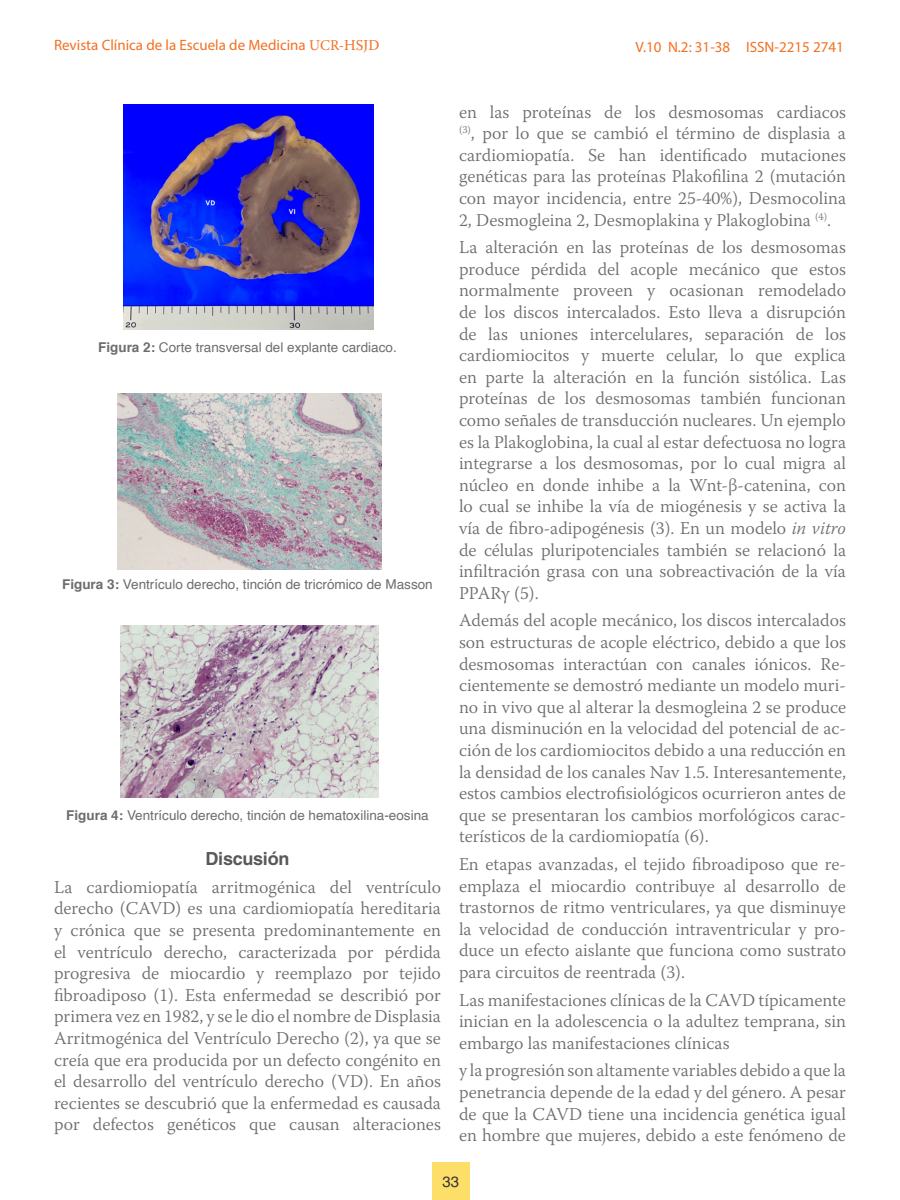
<style>
.page{position:relative;width:900px;height:1200px;background:#fff}
.page>*{position:absolute;margin:0;border:0;box-sizing:border-box;transform-origin:0 0}
.t1{font:300 18px/21.6px "Warnock Pro";color:#6c6d70;text-align:justify}
.t2{font:700 18px "Helvetica LT Std";letter-spacing:-.015em;color:#58585a}
.t3{font:15px "Myriad Pro";color:#f37021}
.t4{font:15px "Helvetica";color:#333}
.t5{font:13.5px "Helvetica";color:#6c6d70}
.s1{font-family:"Minion Pro"}
.s2{font-family:"Warnock Pro"}
.s3{font-weight:700}
.s4{font-style:italic}
</style>
<div class="page">
<div style="left:432px;top:1163px;width:38px;height:37px;background:#fcde69"></div>
<img style="left:123px;top:104px;width:251px;height:226px">
<img style="left:118px;top:394px;width:263px;height:176px">
<img style="left:120px;top:625px;width:259px;height:172px">
<p class="t3" style="left:54px;top:36px;width:327px">Revista Clínica de la Escuela de Medicina <span class="s1">UCR-</span><span class="s2">HSJD</span></p>
<p class="t3" style="left:636px;top:38px;width:210px">V.10 N.2: 31-38 ISSN-2215 2741</p>
<p class="t5" style="left:98px;top:337px;width:300px"><span class="s3">Figura 2:</span> Corte transversal del explante cardiaco.</p>
<p class="t5" style="left:62px;top:574px;width:372px"><span class="s3">Figura 3:</span> Ventrículo derecho, tinción de tricrómico de Masson</p>
<p class="t5" style="left:66px;top:805px;width:364px"><span class="s3">Figura 4:</span> Ventrículo derecho, tinción de hematoxilina-eosina</p>
<p class="t2" style="left:206px;top:848px;width:85px">Discusión</p>
<p class="t1" style="left:54px;top:876px;width:389px">La cardiomiopatía arritmogénica del ventrículo derecho (CAVD) es una cardiomiopatía hereditaria y crónica que se presenta predominantemente en el ventrículo derecho, caracterizada por pérdida progresiva de miocardio y reemplazo por tejido fibroadiposo (1). Esta enfermedad se describió por primera vez en 1982, y se le dio el nombre de Displasia Arritmogénica del Ventrículo Derecho (2), ya que se creía que era producida por un defecto congénito en el desarrollo del ventrículo derecho (VD). En años recientes se descubrió que la enfermedad es causada por defectos genéticos que causan alteraciones</p>
<p class="t1" style="left:459px;top:101px;width:389px">en las proteínas de los desmosomas cardiacos <sup>(3)</sup>, por lo que se cambió el término de displasia a cardiomiopatía. Se han identificado mutaciones genéticas para las proteínas Plakofilina 2 (mutación con mayor incidencia, entre 25-40%), Desmocolina 2, Desmogleina 2, Desmoplakina y Plakoglobina <sup>(4)</sup>.</p>
<p class="t1" style="left:459px;top:236px;width:389px">La alteración en las proteínas de los desmosomas produce pérdida del acople mecánico que estos normalmente proveen y ocasionan remodelado de los discos intercalados. Esto lleva a disrupción de las uniones intercelulares, separación de los cardiomiocitos y muerte celular, lo que explica en parte la alteración en la función sistólica. Las proteínas de los desmosomas también funcionan como señales de transducción nucleares. Un ejemplo es la Plakoglobina, la cual al estar defectuosa no logra integrarse a los desmosomas, por lo cual migra al núcleo en donde inhibe a la Wnt-β-catenina, con lo cual se inhibe la vía de miogénesis y se activa la vía de fibro-adipogénesis (3). En un modelo <span class="s4">in vitro </span>de células pluripotenciales también se relacionó la infiltración grasa con una sobreactivación de la vía PPARγ (5).</p>
<p class="t1" style="left:459px;top:609px;width:389px">Además del acople mecánico, los discos intercalados son estructuras de acople eléctrico, debido a que los desmosomas interactúan con canales iónicos. Re&shy;cientemente se demostró mediante un modelo muri&shy;no in vivo que al alterar la desmogleina 2 se produce una disminución en la velocidad del potencial de ac&shy;ción de los cardiomiocitos debido a una reducción en la densidad de los canales Nav 1.5. Interesantemente, estos cambios electrofisiológicos ocurrieron antes de que se presentaran los cambios morfológicos carac&shy;terísticos de la cardiomiopatía (6).</p>
<p class="t1" style="left:459px;top:853px;width:389px">En etapas avanzadas, el tejido fibroadiposo que re&shy;emplaza el miocardio contribuye al desarrollo de trastornos de ritmo ventriculares, ya que disminuye la velocidad de conducción intraventricular y pro&shy;duce un efecto aislante que funciona como sustrato para circuitos de reentrada (3).</p>
<p class="t1" style="left:459px;top:989px;width:389px">Las manifestaciones clínicas de la CAVD típicamente inician en la adolescencia o la adultez temprana, sin embargo las manifestaciones clínicas</p>
<p class="t1" style="left:459px;top:1059px;width:389px">y la progresión son altamente variables debido a que la penetrancia depende de la edad y del género. A pesar de que la CAVD tiene una incidencia genética igual en hombre que mujeres, debido a este fenómeno de</p>
<p class="t4" style="left:442px;top:1170px;width:18px">33</p>
</div>
